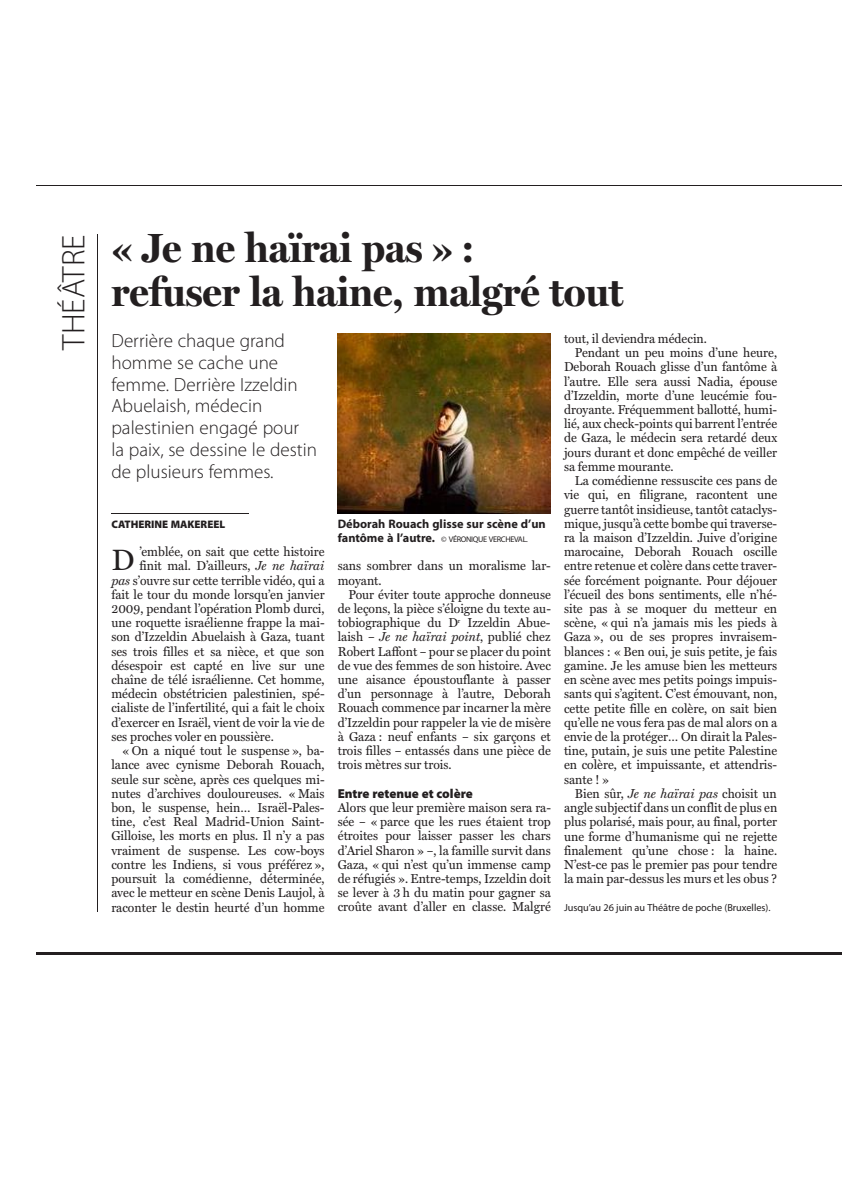
<style>
.page{position:relative;width:842px;height:1191px;background:#fff}
.page>*{position:absolute;margin:0;border:0;box-sizing:border-box;transform-origin:0 0}
.t1{font:700 41px/43.7px "Miller Display";color:#231f20}
.t2{font:300 32.8px "Myriad Pro";color:#231f20}
.t3{font:29.6px "Miller Text";color:#231f20}
.t4{font:300 19.1px/21.9px "Myriad Pro";color:#231f20}
.t5{font:13px/14.2px "Miller Text";color:#231f20;scale:.95 1}
.t6{font:700 12.3px "Myriad Pro";color:#231f20}
.t7{font:900 10.9px "Myriad Pro";color:#231f20}
.t8{font:10.2px "Myriad Pro";color:#231f20}
.t9{font:8.2px "Myriad Pro";letter-spacing:-.04em;color:#231f20}
.s1{font-style:italic}
.s2{font-weight:700;font-size:12.3px}
.s3{font-family:"Myriad Pro";font-weight:900}
</style>
<div class="page">
<hr style="left:36px;top:186px;width:806px;height:1px;background:#231f20">
<hr style="left:36px;top:952px;width:806px;height:2px;background:#231f20">
<hr style="left:111px;top:513px;width:138px;height:1px;background:#231f20">
<hr style="left:97px;top:234px;width:1px;height:677px;background:#231f20">
<img style="left:338px;top:334px;width:212px;height:179px">
<p class="t2" style="left:58px;top:350px;width:117px;rotate:-90deg">THÉÂTRE</p>
<p class="t1" style="left:111px;top:230px;width:513px">« Je ne haïrai pas » :<br>refuser la haine, malgré tout</p>
<p class="t4" style="left:111px;top:330px;width:207px">Derrière chaque grand homme se cache une femme. Derrière Izzeldin<br>Abuelaish, médecin palestinien engagé pour<br>la paix, se dessine le destin de plusieurs femmes.</p>
<p class="t7" style="left:111px;top:517px;width:115px">CATHERINE MAKEREEL</p>
<p class="t3" style="left:111px;top:548px;width:25px">D</p>
<p class="t5" style="left:139px;top:545px;width:196px">’emblée, on sait que cette histoire</p>
<p class="t5" style="left:139px;top:560px;width:196px">finit mal. D’ailleurs, <span class="s1">Je ne haïrai</span></p>
<p class="t5" style="left:111px;top:574px;width:226px"><span class="s1">pas</span> s’ouvre sur cette terrible vidéo, qui a</p>
<p class="t5" style="left:111px;top:588px;width:226px">fait le tour du monde lorsqu’en janvier</p>
<p class="t5" style="left:111px;top:602px;width:226px">2009, pendant l’opération Plomb durci,</p>
<p class="t5" style="left:111px;top:617px;width:226px">une roquette israélienne frappe la mai-</p>
<p class="t5" style="left:111px;top:631px;width:226px">son d’Izzeldin Abuelaish à Gaza, tuant</p>
<p class="t5" style="left:111px;top:645px;width:226px">ses trois filles et sa nièce, et que son</p>
<p class="t5" style="left:111px;top:659px;width:226px">désespoir est capté en live sur une</p>
<p class="t5" style="left:111px;top:673px;width:226px">chaîne de télé israélienne. Cet homme,</p>
<p class="t5" style="left:111px;top:688px;width:226px">médecin obstétricien palestinien, spé-</p>
<p class="t5" style="left:111px;top:702px;width:226px">cialiste de l’infertilité, qui a fait le choix</p>
<p class="t5" style="left:111px;top:716px;width:226px">d’exercer en Israël, vient de voir la vie de</p>
<p class="t5" style="left:111px;top:730px;width:172px">ses proches voler en poussière.</p>
<p class="t5" style="left:122px;top:744px;width:214px">« On a niqué tout le suspense », ba-</p>
<p class="t5" style="left:111px;top:759px;width:226px">lance avec cynisme Deborah Rouach,</p>
<p class="t5" style="left:111px;top:773px;width:226px">seule sur scène, après ces quelques mi-</p>
<p class="t5" style="left:111px;top:787px;width:226px">nutes d’archives douloureuses. « Mais</p>
<p class="t5" style="left:111px;top:801px;width:226px">bon, le suspense, hein… Israël-Pales-</p>
<p class="t5" style="left:111px;top:816px;width:226px">tine, c’est Real Madrid-Union Saint-</p>
<p class="t5" style="left:111px;top:830px;width:226px">Gilloise, les morts en plus. Il n’y a pas</p>
<p class="t5" style="left:111px;top:844px;width:226px">vraiment de suspense. Les cow-boys</p>
<p class="t5" style="left:111px;top:858px;width:226px">contre les Indiens, si vous préférez »,</p>
<p class="t5" style="left:111px;top:872px;width:226px">poursuit la comédienne, déterminée,</p>
<p class="t5" style="left:111px;top:887px;width:226px">avec le metteur en scène Denis Laujol, à</p>
<p class="t5" style="left:111px;top:901px;width:226px">raconter le destin heurté d’un homme</p>
<p class="t6" style="left:338px;top:519px;width:210px">Déborah Rouach glisse sur scène d’un</p>
<p class="t9" style="left:338px;top:535px;width:192px"><span class="s2">fantôme à l’autre.</span> © VÉRONIQUE VERCHEVAL.</p>
<p class="t5" style="left:338px;top:560px;width:226px">sans sombrer dans un moralisme lar-</p>
<p class="t5" style="left:338px;top:574px;width:48px">moyant.</p>
<p class="t5" style="left:349px;top:588px;width:214px">Pour éviter toute approche donneuse</p>
<p class="t5" style="left:338px;top:602px;width:226px">de leçons, la pièce s’éloigne du texte au-</p>
<p class="t5" style="left:338px;top:617px;width:226px">tobiographique du D<sup>r</sup> Izzeldin Abue-</p>
<p class="t5" style="left:338px;top:631px;width:225px">laish – <span class="s1">Je ne haïrai point</span>, publié chez</p>
<p class="t5" style="left:338px;top:645px;width:226px">Robert Laffont – pour se placer du point</p>
<p class="t5" style="left:338px;top:659px;width:226px">de vue des femmes de son histoire. Avec</p>
<p class="t5" style="left:338px;top:673px;width:226px">une aisance époustouflante à passer</p>
<p class="t5" style="left:338px;top:688px;width:226px">d’un personnage à l’autre, Deborah</p>
<p class="t5" style="left:338px;top:702px;width:226px">Rouach commence par incarner la mère</p>
<p class="t5" style="left:338px;top:716px;width:226px">d’Izzeldin pour rappeler la vie de misère</p>
<p class="t5" style="left:338px;top:730px;width:226px">à Gaza : neuf enfants – six garçons et</p>
<p class="t5" style="left:338px;top:744px;width:226px">trois filles – entassés dans une pièce de</p>
<p class="t5" style="left:338px;top:759px;width:121px">trois mètres sur trois.</p>
<p class="t5" style="left:338px;top:787px;width:226px"><span class="s3">Entre retenue et colère<br></span>Alors que leur première maison sera ra&shy;sée – « parce que les rues étaient trop étroites pour laisser passer les chars d’Ariel Sharon » –, la famille survit dans Gaza, « qui n’est qu’un immense camp de réfugiés ». Entre-temps, Izzeldin doit se lever à 3 h du matin pour gagner sa croûte avant d’aller en classe. Malgré</p>
<p class="t5" style="left:564px;top:332px;width:152px">tout, il deviendra médecin.</p>
<p class="t5" style="left:575px;top:347px;width:214px">Pendant un peu moins d’une heure,</p>
<p class="t5" style="left:564px;top:361px;width:226px">Deborah Rouach glisse d’un fantôme à</p>
<p class="t5" style="left:564px;top:375px;width:226px">l’autre. Elle sera aussi Nadia, épouse</p>
<p class="t5" style="left:564px;top:389px;width:226px">d’Izzeldin, morte d’une leucémie fou-</p>
<p class="t5" style="left:564px;top:403px;width:226px">droyante. Fréquemment ballotté, humi-</p>
<p class="t5" style="left:564px;top:418px;width:226px">lié, aux check-points qui barrent l’entrée</p>
<p class="t5" style="left:564px;top:432px;width:226px">de Gaza, le médecin sera retardé deux</p>
<p class="t5" style="left:564px;top:446px;width:226px">jours durant et donc empêché de veiller</p>
<p class="t5" style="left:564px;top:460px;width:117px">sa femme mourante.</p>
<p class="t5" style="left:575px;top:474px;width:214px">La comédienne ressuscite ces pans de</p>
<p class="t5" style="left:564px;top:489px;width:226px">vie qui, en filigrane, racontent une</p>
<p class="t5" style="left:564px;top:503px;width:226px">guerre tantôt insidieuse, tantôt cataclys-</p>
<p class="t5" style="left:564px;top:517px;width:226px">mique, jusqu’à cette bombe qui traverse-</p>
<p class="t5" style="left:564px;top:531px;width:226px">ra la maison d’Izzeldin. Juive d’origine</p>
<p class="t5" style="left:564px;top:546px;width:226px">marocaine, Deborah Rouach oscille</p>
<p class="t5" style="left:564px;top:560px;width:226px">entre retenue et colère dans cette traver-</p>
<p class="t5" style="left:564px;top:574px;width:226px">sée forcément poignante. Pour déjouer</p>
<p class="t5" style="left:564px;top:588px;width:226px">l’écueil des bons sentiments, elle n’hé-</p>
<p class="t5" style="left:564px;top:602px;width:226px">site pas à se moquer du metteur en</p>
<p class="t5" style="left:564px;top:617px;width:226px">scène, « qui n’a jamais mis les pieds à</p>
<p class="t5" style="left:564px;top:631px;width:226px">Gaza », ou de ses propres invraisem-</p>
<p class="t5" style="left:564px;top:645px;width:226px">blances : « Ben oui, je suis petite, je fais</p>
<p class="t5" style="left:564px;top:659px;width:226px">gamine. Je les amuse bien les metteurs</p>
<p class="t5" style="left:564px;top:673px;width:226px">en scène avec mes petits poings impuis-</p>
<p class="t5" style="left:564px;top:688px;width:226px">sants qui s’agitent. C’est émouvant, non,</p>
<p class="t5" style="left:564px;top:702px;width:226px">cette petite fille en colère, on sait bien</p>
<p class="t5" style="left:564px;top:716px;width:226px">qu’elle ne vous fera pas de mal alors on a</p>
<p class="t5" style="left:564px;top:730px;width:226px">envie de la protéger… On dirait la Pales-</p>
<p class="t5" style="left:564px;top:745px;width:226px">tine, putain, je suis une petite Palestine</p>
<p class="t5" style="left:564px;top:759px;width:226px">en colère, et impuissante, et attendris-</p>
<p class="t5" style="left:564px;top:773px;width:49px">sante ! »</p>
<p class="t5" style="left:575px;top:787px;width:214px">Bien sûr, <span class="s1">Je ne haïrai pas</span> choisit un</p>
<p class="t5" style="left:564px;top:801px;width:226px">angle subjectif dans un conflit de plus en</p>
<p class="t5" style="left:564px;top:816px;width:226px">plus polarisé, mais pour, au final, porter</p>
<p class="t5" style="left:564px;top:830px;width:226px">une forme d’humanisme qui ne rejette</p>
<p class="t5" style="left:564px;top:844px;width:226px">finalement qu’une chose : la haine.</p>
<p class="t5" style="left:564px;top:858px;width:226px">N’est-ce pas le premier pas pour tendre</p>
<p class="t5" style="left:564px;top:872px;width:226px">la main par-dessus les murs et les obus ?</p>
<p class="t8" style="left:564px;top:903px;width:208px">Jusqu’au 26 juin au Théâtre de poche (Bruxelles).</p>
</div>
